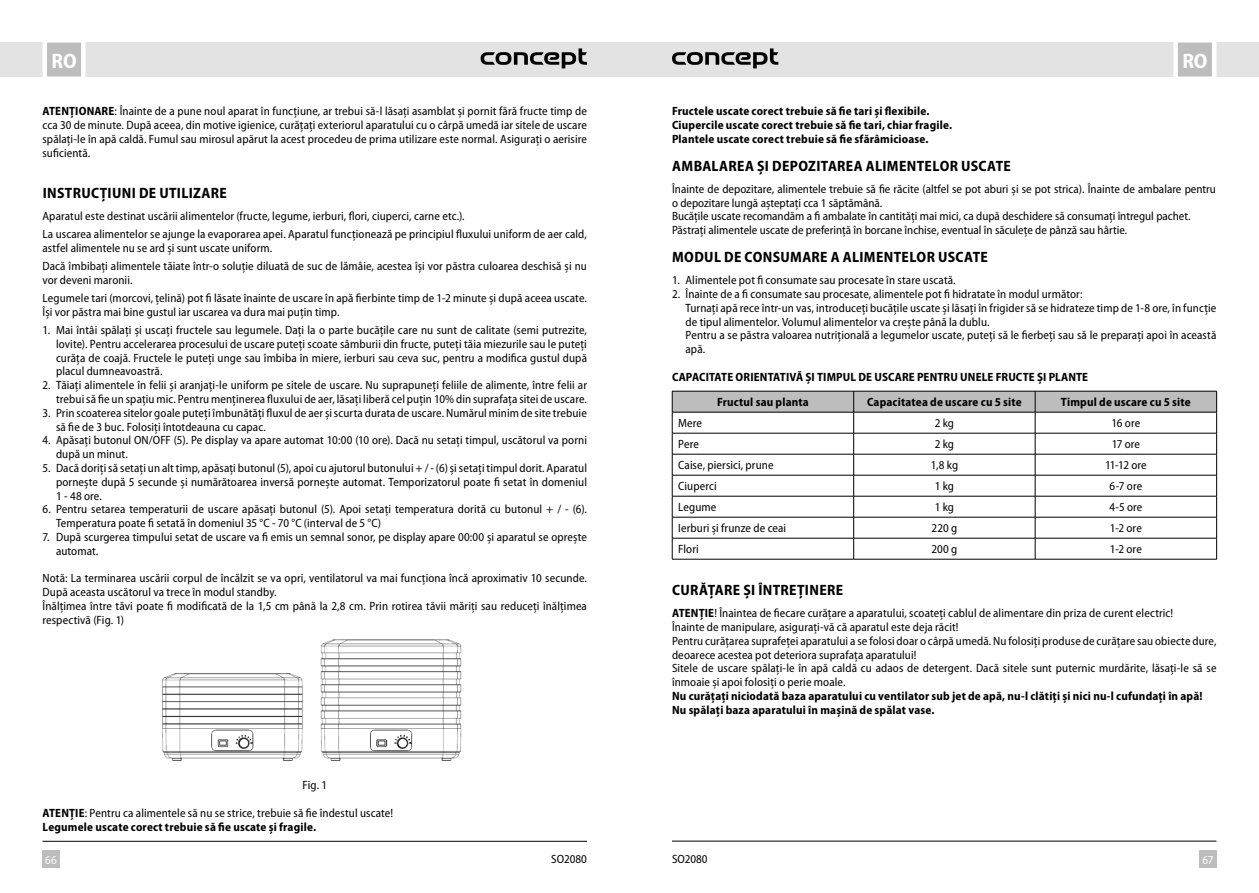
<style>
.page{position:relative;width:1259px;height:893px;background:#fff}
.page>*{position:absolute;margin:0;border:0;box-sizing:border-box;transform-origin:0 0}
.t1{font:700 semi-condensed 21px "Myriad Pro";color:#fff}
.t2{font:700 semi-condensed 15px "Myriad Pro";letter-spacing:.025em;color:#000}
.t3{font:semi-condensed 12px/13.8px "Myriad Pro";letter-spacing:.005em;color:#000}
.t4{font:700 semi-condensed 12px/13.8px "Myriad Pro";letter-spacing:.015em;color:#000}
.t5{font:semi-condensed 12px "Myriad Pro";color:#fff}
.s1{font-weight:700}
</style>
<div class="page">
<div style="left:629px;top:43px;width:630px;height:34px;background:#e3e3e3"></div>
<div style="left:0;top:43px;width:629px;height:34px;background:#e3e3e3"></div>
<div style="left:43px;top:850px;width:17px;height:17px;background:#bdbdbd"></div>
<div style="left:1199px;top:850px;width:17px;height:17px;background:#bdbdbd"></div>
<svg style="left:1171px;top:42px;width:47px;height:35px"></svg>
<svg style="left:40px;top:42px;width:48px;height:35px"></svg>
<hr style="left:672px;top:841px;width:544px;height:1px;background:#000">
<hr style="left:43px;top:841px;width:544px;height:1px;background:#000">
<svg style="left:480px;top:48px;width:107px;height:20px"></svg>
<svg style="left:672px;top:48px;width:106px;height:20px"></svg>
<img style="left:162px;top:639px;width:300px;height:122px">
<svg style="left:672px;top:391px;width:545px;height:168px"></svg>
<hr style="left:672px;top:559px;width:181px;height:1px;background:#000">
<hr style="left:853px;top:559px;width:182px;height:1px;background:#000">
<hr style="left:1035px;top:559px;width:181px;height:1px;background:#000">
<h1 class="t1" style="left:51px;top:48px;width:27px">RO</h1>
<h1 class="t1" style="left:1182px;top:48px;width:27px">RO</h1>
<p class="t3" style="left:43px;top:104px;width:546px;text-align:justify"><span class="s1">ATENȚIONARE</span>: Înainte de a pune noul aparat în funcțiune, ar trebui să-l lăsați asamblat și pornit fără fructe timp de cca 30 de minute. După aceea, din motive igienice, curățați exteriorul aparatului cu o cârpă umedă iar sitele de uscare spălați-le în apă caldă. Fumul sau mirosul apărut la acest procedeu de prima utilizare este normal. Asigurați o aerisire suficientă.</p>
<p class="t2" style="left:43px;top:183px;width:186px">INSTRUCȚIUNI DE UTILIZARE</p>
<p class="t3" style="left:43px;top:207px;width:546px;line-height:18px">Aparatul este destinat uscării alimentelor (fructe, legume, ierburi, flori, ciuperci, carne etc.).<br>La uscarea alimentelor se ajunge la evaporarea apei. Aparatul funcționează pe principiul fluxului uniform de aer cald,</p>
<p class="t3" style="left:43px;top:239px;width:546px;line-height:18px">astfel alimentele nu se ard și sunt uscate uniform.<br>Dacă îmbibați alimentele tăiate într-o soluție diluată de suc de lămâie, acestea își vor păstra culoarea deschisă și nu</p>
<p class="t3" style="left:43px;top:271px;width:546px;line-height:18px">vor deveni maronii.<br>Legumele tari (morcovi, țelină) pot fi lăsate înainte de uscare în apă fierbinte timp de 1-2 minute și după aceea uscate.</p>
<p class="t3" style="left:43px;top:305px;width:298px">Își vor păstra mai bine gustul iar uscarea va dura mai puțin timp.</p>
<p class="t3" style="left:56px;top:323px;width:532px;text-align:justify;text-indent:-14px">1. Mai întâi spălați și uscați fructele sau legumele. Dați la o parte bucățile care nu sunt de calitate (semi putrezite, lovite). Pentru accelerarea procesului de uscare puteți scoate sâmburii din fructe, puteți tăia miezurile sau le puteți curăța de coajă. Fructele le puteți unge sau îmbiba în miere, ierburi sau ceva suc, pentru a modifica gustul după placul dumneavoastră.</p>
<p class="t3" style="left:43px;top:378px;width:546px;text-align:right">2. Tăiați alimentele în felii și aranjați-le uniform pe sitele de uscare. Nu suprapuneți feliile de alimente, între felii ar trebui să fie un spațiu mic. Pentru menținerea fluxului de aer, lăsați liberă cel puțin 10% din suprafața sitei de uscare.</p>
<p class="t3" style="left:56px;top:406px;width:532px;text-indent:-14px">3. Prin scoaterea sitelor goale puteți îmbunătăți fluxul de aer și scurta durata de uscare. Numărul minim de site trebuie să fie de 3 buc. Folosiți întotdeauna cu capac.</p>
<p class="t3" style="left:56px;top:433px;width:532px;text-indent:-14px">4. Apăsați butonul ON/OFF (5). Pe display va apare automat 10:00 (10 ore). Dacă nu setați timpul, uscătorul va porni după un minut.</p>
<p class="t3" style="left:56px;top:461px;width:532px;text-align:justify;text-indent:-14px">5. Dacă doriți să setați un alt timp, apăsați butonul (5), apoi cu ajutorul butonului + / - (6) și setați timpul dorit. Aparatul pornește după 5 secunde și numărătoarea inversă pornește automat. Temporizatorul poate fi setat în domeniul 1 - 48 ore.</p>
<p class="t3" style="left:56px;top:502px;width:532px;text-indent:-14px">6. Pentru setarea temperaturii de uscare apăsați butonul (5). Apoi setați temperatura dorită cu butonul + / - (6).<br>Temperatura poate fi setată în domeniul 35 °C - 70 °C (interval de 5 °C)</p>
<p class="t3" style="left:56px;top:530px;width:532px;text-indent:-14px">7. După scurgerea timpului setat de uscare va fi emis un semnal sonor, pe display apare 00:00 și aparatul se oprește automat.</p>
<p class="t3" style="left:43px;top:571px;width:546px">Notă: La terminarea uscării corpul de încălzit se va opri, ventilatorul va mai funcționa încă aproximativ 10 secunde.<br>După aceasta uscătorul va trece în modul standby.<br>Înălțimea între tăvi poate fi modificată de la 1,5 cm până la 2,8 cm. Prin rotirea tăvii măriți sau reduceți înălțimea respectivă (Fig. 1)</p>
<p class="t3" style="left:302px;top:778px;width:26px">Fig. 1</p>
<p class="t3" style="left:43px;top:806px;width:352px"><span class="s1">ATENȚIE</span>: Pentru ca alimentele să nu se strice, trebuie să fie îndestul uscate!<br><span class="s1">Legumele uscate corect trebuie să fie uscate și fragile.</span></p>
<p class="t4" style="left:672px;top:104px;width:281px">Fructele uscate corect trebuie să fie tari și flexibile.<br>Ciupercile uscate corect trebuie să fie tari, chiar fragile.<br>Plantele uscate corect trebuie să fie sfărâmicioase.</p>
<p class="t2" style="left:672px;top:156px;width:340px">AMBALAREA ȘI DEPOZITAREA ALIMENTELOR USCATE</p>
<p class="t3" style="left:672px;top:182px;width:545px">Înainte de depozitare, alimentele trebuie să fie răcite (altfel se pot aburi și se pot strica). Înainte de ambalare pentru o depozitare lungă așteptați cca 1 săptămână.<br>Bucățile uscate recomandăm a fi ambalate în cantități mai mici, ca după deschidere să consumați întregul pachet.<br>Păstrați alimentele uscate de preferință în borcane închise, eventual în săculețe de pânză sau hârtie.</p>
<p class="t2" style="left:672px;top:247px;width:317px">MODUL DE CONSUMARE A ALIMENTELOR USCATE</p>
<p class="t3" style="left:672px;top:273px;width:285px">1. Alimentele pot fi consumate sau procesate în stare uscată.</p>
<p class="t3" style="left:685px;top:287px;width:532px;text-indent:-14px">2. Înainte de a fi consumate sau procesate, alimentele pot fi hidratate în modul următor:<br>Turnați apă rece într-un vas, introduceți bucățile uscate și lăsați în frigider să se hidrateze timp de 1-8 ore, în funcție de tipul alimentelor. Volumul alimentelor va crește până la dublu.<br>Pentru a se păstra valoarea nutrițională a legumelor uscate, puteți să le fierbeți sau să le preparați apoi în această apă.</p>
<p class="t4" style="left:717px;top:364px;width:373px;line-height:25.5px;text-indent:-45px">CAPACITATE ORIENTATIVĂ ȘI TIMPUL DE USCARE PENTRU UNELE FRUCTE ȘI PLANTE<br>Fructul sau planta</p>
<p class="t4" style="left:867px;top:395px;width:156px">Capacitatea de uscare cu 5 site</p>
<p class="t4" style="left:1061px;top:395px;width:131px">Timpul de uscare cu 5 site</p>
<p class="t3" style="left:678px;top:416px;width:25px">Mere</p>
<p class="t3" style="left:934px;top:416px;width:21px">2 kg</p>
<p class="t3" style="left:1111px;top:416px;width:30px">16 ore</p>
<p class="t3" style="left:678px;top:437px;width:22px">Pere</p>
<p class="t3" style="left:934px;top:437px;width:21px">2 kg</p>
<p class="t3" style="left:1111px;top:437px;width:30px">17 ore</p>
<p class="t3" style="left:678px;top:458px;width:97px">Caise, piersici, prune</p>
<p class="t3" style="left:930px;top:458px;width:29px">1,8 kg</p>
<p class="t3" style="left:1105px;top:458px;width:43px">11-12 ore</p>
<p class="t3" style="left:678px;top:479px;width:40px">Ciuperci</p>
<p class="t3" style="left:934px;top:479px;width:21px">1 kg</p>
<p class="t3" style="left:1109px;top:479px;width:34px">6-7 ore</p>
<p class="t3" style="left:678px;top:500px;width:40px">Legume</p>
<p class="t3" style="left:934px;top:500px;width:21px">1 kg</p>
<p class="t3" style="left:1109px;top:500px;width:35px">4-5 ore</p>
<p class="t3" style="left:678px;top:521px;width:109px">Ierburi și frunze de ceai</p>
<p class="t3" style="left:931px;top:521px;width:27px">220 g</p>
<p class="t3" style="left:1110px;top:521px;width:33px">1-2 ore</p>
<p class="t3" style="left:678px;top:542px;width:22px">Flori</p>
<p class="t3" style="left:931px;top:542px;width:27px">200 g</p>
<p class="t3" style="left:1110px;top:542px;width:33px">1-2 ore</p>
<p class="t2" style="left:672px;top:580px;width:173px">CURĂȚARE ȘI ÎNTREȚINERE</p>
<p class="t3" style="left:672px;top:606px;width:546px"><span class="s1">ATENȚIE</span>! Înaintea de fiecare curățare a aparatului, scoateți cablul de alimentare din priza de curent electric!<br>Înainte de manipulare, asigurați-vă că aparatul este deja răcit!<br>Pentru curățarea suprafeței aparatului a se folosi doar o cârpă umedă. Nu folosiți produse de curățare sau obiecte dure, deoarece acestea pot deteriora suprafața aparatului!<br>Sitele de uscare spălați-le în apă caldă cu adaos de detergent. Dacă sitele sunt puternic murdărite, lăsați-le să se înmoaie și apoi folosiți o perie moale.</p>
<p class="t4" style="left:672px;top:689px;width:532px">Nu curățați niciodată baza aparatului cu ventilator sub jet de apă, nu-l clătiți și nici nu-l cufundați în apă!<br>Nu spălați baza aparatului în mașină de spălat vase.</p>
<p class="t3" style="left:551px;top:851px;width:37px">SO2080</p>
<p class="t3" style="left:672px;top:851px;width:37px">SO2080</p>
<p class="t5" style="left:45px;top:852px;width:13px">66</p>
<p class="t5" style="left:1202px;top:852px;width:13px">67</p>
</div>
